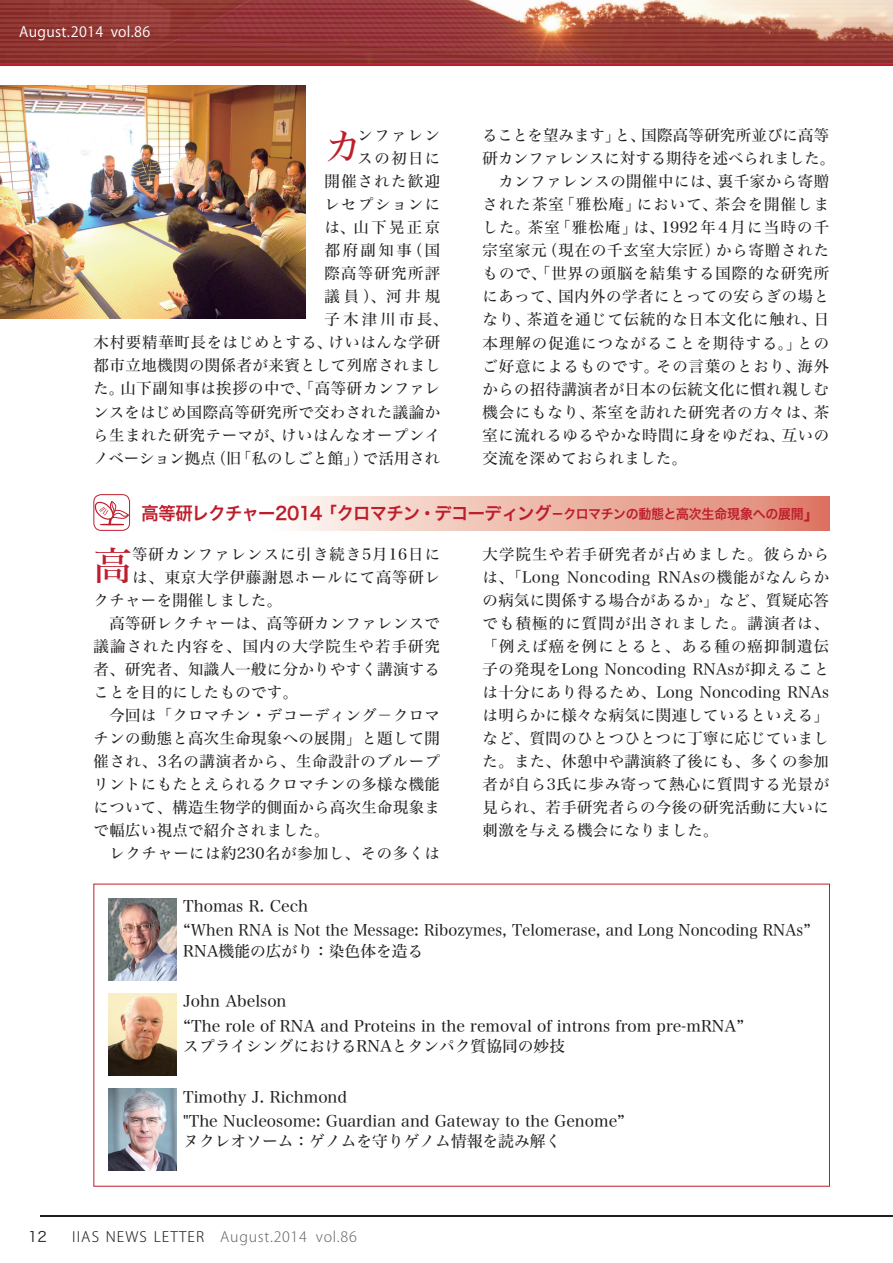
<style>
.page{position:relative;width:893px;height:1263px;background:#fff}
.page>*{position:absolute;margin:0;border:0;box-sizing:border-box;transform-origin:0 0}
.t1{font:38.4px "Hira Min Std N W4";color:#be1d2c}
.t2{font:18px "Hira Kaku Std N W6";letter-spacing:-.04em;color:#be1d2c}
.t3{font:15.75px/24.3px "Hira Min Std N W4";color:#231f20}
.t4{font:15.3px/23.1px "Hira Min Std N W4";letter-spacing:.04em;color:#231f20;text-align:justify}
.t5{font:15.3px "Hira Min Std N W4";letter-spacing:-.005em;color:#231f20}
.t6{font:15.3px "Hira Min Std N W4";letter-spacing:.075em;color:#231f20}
.t7{font:15.3px "Hira Min Std N W4";letter-spacing:.07em;color:#231f20}
.t8{font:15.3px "Hira Min Std N W4";letter-spacing:.09em;color:#231f20}
.t9{font:15.3px "Hira Min Std N W4";letter-spacing:.085em;color:#231f20}
.t10{font:14.25px "Koz Go Pro";letter-spacing:.02em;color:#fff}
.t11{font:300 14.25px "Koz Go Pro";letter-spacing:.05em;color:#6c6d70}
.t12{font:300 14.25px "Koz Go Pro";letter-spacing:.075em;color:#231f20}
.t13{font:14.25px "Hira Kaku Std N W3";color:#231f20}
.s1{font-size:13.5px}
</style>
<div class="page">
<hr style="left:0;top:64px;width:893px;height:2px;background:#be1d2c">
<img style="left:211px;top:0;width:682px;height:63px">
<img style="left:0;top:0;width:211px;height:63px">
<img style="left:206px;top:36px;width:434px;height:27px">
<img style="left:0;top:1px;width:893px;height:1px">
<img style="left:0;top:6px;width:893px;height:1px">
<img style="left:0;top:10px;width:893px;height:2px">
<img style="left:0;top:15px;width:893px;height:2px">
<img style="left:0;top:20px;width:893px;height:1px">
<img style="left:0;top:25px;width:893px;height:1px">
<img style="left:0;top:30px;width:893px;height:1px">
<img style="left:0;top:34px;width:893px;height:2px">
<img style="left:0;top:39px;width:893px;height:2px">
<img style="left:0;top:44px;width:893px;height:1px">
<img style="left:0;top:49px;width:893px;height:1px">
<img style="left:0;top:53px;width:893px;height:2px">
<img style="left:0;top:58px;width:893px;height:2px">
<img style="left:0;top:63px;width:893px;height:1px">
<img style="left:40px;top:1216px;width:853px;height:1px">
<div style="left:270px;top:496px;width:559px;height:34px;background:linear-gradient(to right,#fdf8f2,#de7c67)"></div>
<div style="left:94px;top:494px;width:36px;height:37px;border:1px solid #be1d2c;border-radius:7px"></div>
<svg style="left:94px;top:501px;width:35px;height:25px"></svg>
<img style="left:0;top:86px;width:306px;height:233px">
<img style="left:109px;top:898px;width:68px;height:82px">
<img style="left:109px;top:993px;width:68px;height:82px">
<img style="left:109px;top:1089px;width:68px;height:82px">
<p class="t10" style="left:19px;top:23px;width:133px">August.2014 vol.86</p>
<h1 class="t1" style="left:324px;top:119px;width:40px">カ</h1>
<p class="t4" style="left:357px;top:124px;width:84px">ンファレン</p>
<p class="t4" style="left:358px;top:147px;width:84px">スの初日に</p>
<p class="t8" style="left:325px;top:170px;width:117px">開催された歓迎</p>
<p class="t8" style="left:324px;top:193px;width:117px">レセプションに</p>
<p class="t4" style="left:324px;top:216px;width:117px">は、山下晃正京</p>
<p class="t4" style="left:325px;top:239px;width:117px">都府副知事（国</p>
<p class="t9" style="left:325px;top:263px;width:117px">際高等研究所評</p>
<p class="t4" style="left:325px;top:285px;width:117px">議員）、河井規</p>
<p class="t4" style="left:325px;top:308px;width:125px">子木津川市長、</p>
<p class="t4" style="left:94px;top:331px;width:348px">木村要精華町長をはじめとする、けいはんな学研</p>
<p class="t4" style="left:94px;top:354px;width:348px">都市立地機関の関係者が来賓として列席されまし</p>
<p class="t4" style="left:93px;top:377px;width:348px">た。山下副知事は挨拶の中で、「高等研カンファレ</p>
<p class="t4" style="left:93px;top:400px;width:348px">ンスをはじめ国際高等研究所で交わされた議論か</p>
<p class="t4" style="left:93px;top:423px;width:349px">ら生まれた研究テーマが、けいはんなオープンイ</p>
<p class="t5" style="left:93px;top:447px;width:348px">ノベーション拠点（旧「私のしごと館」）で活用され</p>
<p class="t4" style="left:482px;top:124px;width:354px;text-align:left">ることを望みます」と、国際高等研究所並びに高等研カンファレンスに対する期待を述べられました。　カンファレンスの開催中には、裏千家から寄贈された茶室「雅松庵」において、茶会を開催しました。茶室「雅松庵」は、1992年4月に当時の千宗室家元（現在の千玄室大宗匠）から寄贈されたもので、「世界の頭脳を結集する国際的な研究所にあって、国内外の学者にとっての安らぎの場となり、茶道を通じて伝統的な日本文化に触れ、日本理解の促進につながることを期待する。」とのご好意によるものです。その言葉のとおり、海外からの招待講演者が日本の伝統文化に慣れ親しむ機会にもなり、茶室を訪れた研究者の方々は、茶室に流れるゆるやかな時間に身をゆだね、互いの交流を深めておられました。</p>
<p class="t2" style="left:94px;top:500px;width:729px">　　 高等研レクチャー2014「クロマチン・デコーディング<span class="s1">－クロマチンの動態と高次生命現象への展開</span>」</p>
<h1 class="t1" style="left:94px;top:538px;width:40px">高</h1>
<p class="t7" style="left:132px;top:543px;width:309px">等研カンファレンスに引き続き5月16日に</p>
<p class="t4" style="left:483px;top:542px;width:348px">大学院生や若手研究者が占めました。彼らからは、「Long Noncoding RNAsの機能がなんらかの病気に関係する場合があるか」など、質疑応答でも積極的に質問が出されました。講演者は、「例えば癌を例にとると、ある種の癌抑制遺伝子の発現をLong Noncoding RNAsが抑えることは十分にあり得るため、Long Noncoding RNAsは明らかに様々な病気に関連しているといえる」など、質問のひとつひとつに丁寧に応じていました。また、休憩中や講演終了後にも、多くの参加者が自ら3氏に歩み寄って熱心に質問する光景が見られ、若手研究者らの今後の研究活動に大いに刺激を与える機会になりました。</p>
<p class="t4" style="left:132px;top:565px;width:309px">は、東京大学伊藤謝恩ホールにて高等研レ</p>
<p class="t4" style="left:94px;top:588px;width:190px">クチャーを開催しました。</p>
<p class="t4" style="left:94px;top:611px;width:348px">　高等研レクチャーは、高等研カンファレンスで</p>
<p class="t6" style="left:94px;top:635px;width:348px">議論された内容を、国内の大学院生や若手研究</p>
<p class="t4" style="left:94px;top:657px;width:348px">者、研究者、知識人一般に分かりやすく講演する</p>
<p class="t4" style="left:94px;top:680px;width:206px">ことを目的にしたものです。</p>
<p class="t4" style="left:94px;top:703px;width:348px">　今回は「クロマチン・デコーディング－クロマ</p>
<p class="t4" style="left:94px;top:726px;width:348px">チンの動態と高次生命現象への展開」と題して開</p>
<p class="t4" style="left:94px;top:749px;width:348px">催され、3名の講演者から、生命設計のブループ</p>
<p class="t4" style="left:94px;top:772px;width:348px">リントにもたとえられるクロマチンの多様な機能</p>
<p class="t4" style="left:94px;top:795px;width:348px">について、構造生物学的側面から高次生命現象ま</p>
<p class="t4" style="left:94px;top:818px;width:238px">で幅広い視点で紹介されました。</p>
<p class="t4" style="left:94px;top:841px;width:348px">　レクチャーには約230名が参加し、その多くは</p>
<p class="t3" style="left:183px;top:894px;width:629px">Thomas R. Cech<br>“When RNA is Not the Message: Ribozymes, Telomerase, and Long Noncoding RNAs”</p>
<p class="t3" style="left:183px;top:938px;width:242px">RNA機能の広がり：染色体を造る</p>
<p class="t3" style="left:183px;top:989px;width:562px">John Abelson<br>“The role of RNA and Proteins in the removal of introns from pre-mRNA”</p>
<p class="t3" style="left:183px;top:1033px;width:383px">スプライシングにおけるRNAとタンパク質協同の妙技</p>
<p class="t3" style="left:183px;top:1084px;width:443px">Timothy J. Richmond<br>"The Nucleosome: Guardian and Gateway to the Genome”</p>
<p class="t3" style="left:183px;top:1129px;width:380px">ヌクレオソーム：ゲノムを守りゲノム情報を読み解く</p>
<p class="t13" style="left:28px;top:1225px;width:20px">12</p>
<p class="t11" style="left:220px;top:1227px;width:138px">August.2014 vol.86</p>
<p class="t12" style="left:72px;top:1227px;width:133px">IIAS NEWS LETTER</p>
</div>
